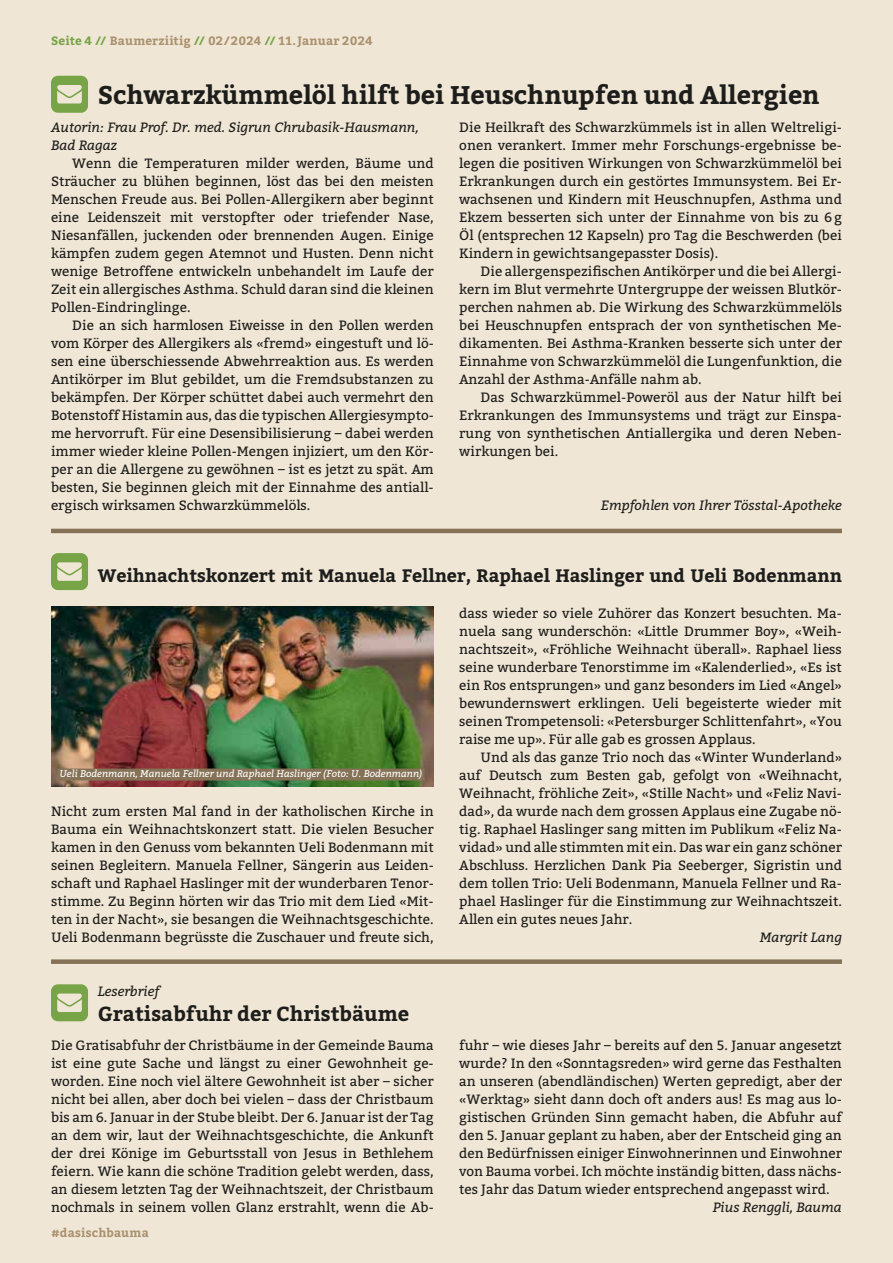
<style>
.page{position:relative;width:893px;height:1263px;background:#f0e6d5}
.page>*{position:absolute;margin:0;border:0;box-sizing:border-box;transform-origin:0 0}
.t1{font:700 25.5px "Bitter";letter-spacing:-.005em;color:#1d1d1b}
.t2{font:700 20.25px "Bitter";color:#1d1d1b}
.t3{font:700 18px "Bitter";letter-spacing:-.005em;color:#1d1d1b}
.t4{font:13.5px/18px "Bitter";color:#1d1d1b;text-align:justify}
.t5{font:italic 13.5px/18px "Bitter";color:#1d1d1b}
.t6{font:700 12px "Bitter";letter-spacing:.02em;color:#aa916f}
.t7{font:italic 9.75px "Bitter";color:#fff}
.s1{color:#77a447}
</style>
<div class="page">
<svg style="left:51px;top:76px;width:37px;height:37px"></svg>
<svg style="left:51px;top:553px;width:37px;height:37px"></svg>
<img style="left:51px;top:607px;width:383px;height:180px">
<div style="left:57px;top:768px;width:368px;height:12px;background:#857257"></div>
<hr style="left:51px;top:529px;width:791px;height:4px;background:#857257">
<div style="left:51px;top:959px;width:791px;height:5px;background:#857257"></div>
<svg style="left:51px;top:984px;width:37px;height:37px"></svg>
<p class="t6" style="left:51px;top:33px;width:323px"><span class="s1">Seite 4 //</span> Baumerziitig <span class="s1">//</span> 02/ 2024 <span class="s1">//</span> 11.Januar 2024</p>
<h1 class="t1" style="left:98px;top:79px;width:723px">Schwarzkümmelöl hilft bei Heuschnupfen und Allergien</h1>
<p class="t5" style="left:51px;top:118px;width:369px">Autorin: Frau Prof. Dr. med. Sigrun Chrubasik-Hausmann,<br>Bad Ragaz</p>
<p class="t4" style="left:51px;top:154px;width:384px;text-indent:21px">Wenn die Temperaturen milder werden, Bäume und Sträucher zu blühen beginnen, löst das bei den meisten Menschen Freude aus. Bei Pollen-Allergikern aber beginnt eine Leidenszeit mit verstopfter oder triefender Nase, Niesanfällen, juckenden oder brennenden Augen. Einige kämpfen zudem gegen Atemnot und Husten. Denn nicht wenige Betroffene entwickeln unbehandelt im Laufe der Zeit ein allergisches Asthma. Schuld daran sind die kleinen Pollen-Eindringlinge.</p>
<p class="t4" style="left:51px;top:316px;width:384px;text-indent:21px">Die an sich harmlosen Eiweisse in den Pollen werden vom Körper des Allergikers als «fremd» eingestuft und lö&shy;sen eine überschiessende Abwehrreaktion aus. Es werden Antikörper im Blut gebildet, um die Fremdsubstanzen zu bekämpfen. Der Körper schüttet dabei auch vermehrt den Botenstoff Histamin aus, das die typischen Allergiesympto&shy;me hervorruft. Für eine Desensibilisierung – dabei werden immer wieder kleine Pollen-Mengen injiziert, um den Kör&shy;per an die Allergene zu gewöhnen – ist es jetzt zu spät. Am besten, Sie beginnen gleich mit der Einnahme des antiall&shy;ergisch wirksamen Schwarzkümmelöls.</p>
<p class="t4" style="left:459px;top:118px;width:384px">Die Heilkraft des Schwarzkümmels ist in allen Weltreligi&shy;onen verankert. Immer mehr Forschungs-ergebnisse be&shy;legen die positiven Wirkungen von Schwarzkümmelöl bei Erkrankungen durch ein gestörtes Immunsystem. Bei Er&shy;wachsenen und Kindern mit Heuschnupfen, Asthma und Ekzem besserten sich unter der Einnahme von bis zu 6g Öl (entsprechen 12 Kapseln) pro Tag die Beschwerden (bei Kindern in gewichtsangepasster Dosis).</p>
<p class="t4" style="left:459px;top:262px;width:384px;text-indent:21px">Die allergenspezifischen Antikörper und die bei Allergi&shy;kern im Blut vermehrte Untergruppe der weissen Blutkör&shy;perchen nahmen ab. Die Wirkung des Schwarzkümmelöls bei Heuschnupfen entsprach der von synthetischen Me&shy;dikamenten. Bei Asthma-Kranken besserte sich unter der Einnahme von Schwarzkümmelöl die Lungenfunktion, die Anzahl der Asthma-Anfälle nahm ab.</p>
<p class="t4" style="left:459px;top:388px;width:384px;text-indent:21px">Das Schwarzkümmel-Poweröl aus der Natur hilft bei Erkrankungen des Immunsystems und trägt zur Einspa&shy;rung von synthetischen Antiallergika und deren Neben&shy;wirkungen bei.</p>
<p class="t5" style="left:601px;top:496px;width:243px">Empfohlen von Ihrer Tösstal-Apotheke</p>
<h3 class="t3" style="left:98px;top:564px;width:746px">Weihnachtskonzert mit Manuela Fellner, Raphael Haslinger und Ueli Bodenmann</h3>
<p class="t7" style="left:60px;top:768px;width:364px">Ueli Bodenmann, Manuela Fellner und Raphael Haslinger (Foto: U. Bodenmann)</p>
<p class="t4" style="left:51px;top:802px;width:384px">Nicht zum ersten Mal fand in der katholischen Kirche in Bauma ein Weihnachtskonzert statt. Die vielen Besucher kamen in den Genuss vom bekannten Ueli Bodenmann mit seinen Begleitern. Manuela Fellner, Sängerin aus Leiden&shy;schaft und Raphael Haslinger mit der wunderbaren Tenor&shy;stimme. Zu Beginn hörten wir das Trio mit dem Lied «Mit&shy;ten in der Nacht», sie besangen die Weihnachtsgeschichte.<br>Ueli Bodenmann begrüsste die Zuschauer und freute sich,</p>
<p class="t4" style="left:459px;top:604px;width:384px">dass wieder so viele Zuhörer das Konzert besuchten. Ma&shy;nuela sang wunderschön: «Little Drummer Boy», «Weih&shy;nachtszeit», «Fröhliche Weihnacht überall». Raphael liess seine wunderbare Tenorstimme im «Kalenderlied», «Es ist ein Ros entsprungen» und ganz besonders im Lied «Angel» bewundernswert erklingen. Ueli begeisterte wieder mit seinen Trompetensoli: «Petersburger Schlittenfahrt», «You raise me up». Für alle gab es grossen Applaus.</p>
<p class="t4" style="left:459px;top:748px;width:384px;text-indent:21px">Und als das ganze Trio noch das «Winter Wunderland» auf Deutsch zum Besten gab, gefolgt von «Weihnacht, Weihnacht, fröhliche Zeit», «Stille Nacht» und «Feliz Navi&shy;dad», da wurde nach dem grossen Applaus eine Zugabe nö&shy;tig. Raphael Haslinger sang mitten im Publikum «Feliz Na&shy;vidad» und alle stimmten mit ein. Das war ein ganz schöner Abschluss. Herzlichen Dank Pia Seeberger, Sigristin und dem tollen Trio: Ueli Bodenmann, Manuela Fellner und Ra&shy;phael Haslinger für die Einstimmung zur Weihnachtszeit.<br>Allen ein gutes neues Jahr.</p>
<p class="t5" style="left:760px;top:928px;width:84px">Margrit Lang</p>
<p class="t5" style="left:98px;top:982px;width:63px">Leserbrief</p>
<h2 class="t2" style="left:98px;top:1001px;width:313px">Gratisabfuhr der Christbäume</h2>
<p class="t4" style="left:51px;top:1036px;width:384px">Die Gratisabfuhr der Christbäume in der Gemeinde Bauma ist eine gute Sache und längst zu einer Gewohnheit ge&shy;worden. Eine noch viel ältere Gewohnheit ist aber – sicher nicht bei allen, aber doch bei vielen – dass der Christbaum bis am 6. Januar in der Stube bleibt. Der 6. Januar ist der Tag an dem wir, laut der Weihnachtsgeschichte, die Ankunft der drei Könige im Geburtsstall von Jesus in Bethlehem feiern. Wie kann die schöne Tradition gelebt werden, dass, an diesem letzten Tag der Weihnachtszeit, der Christbaum nochmals in seinem vollen Glanz erstrahlt, wenn die Ab-</p>
<p class="t4" style="left:459px;top:1036px;width:384px">fuhr – wie dieses Jahr – bereits auf den 5. Januar angesetzt wurde? In den «Sonntagsreden» wird gerne das Festhalten an unseren (abendländischen) Werten gepredigt, aber der «Werktag» sieht dann doch oft anders aus! Es mag aus lo&shy;gistischen Gründen Sinn gemacht haben, die Abfuhr auf den 5. Januar geplant zu haben, aber der Entscheid ging an den Bedürfnissen einiger Einwohnerinnen und Einwohner von Bauma vorbei. Ich möchte inständig bitten, dass nächs&shy;tes Jahr das Datum wieder entsprechend angepasst wird.</p>
<p class="t5" style="left:713px;top:1198px;width:131px">Pius Renggli, Bauma</p>
<p class="t6" style="left:51px;top:1225px;width:99px">#dasischbauma</p>
</div>
